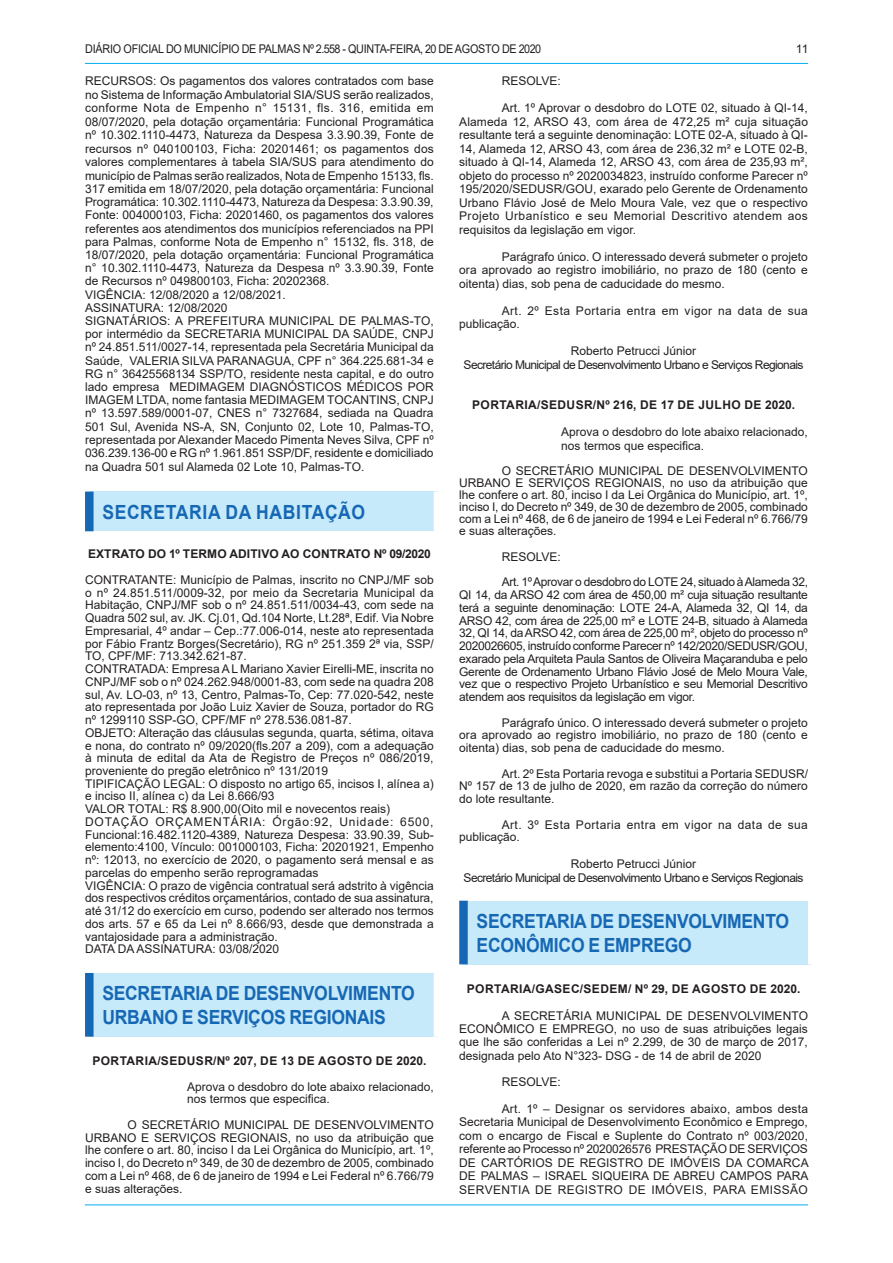
<style>
.page{position:relative;width:893px;height:1263px;background:#fff}
.page>*{position:absolute;margin:0;border:0;box-sizing:border-box;transform-origin:0 0}
.t1{font:700 19.5px/24px "Arial";letter-spacing:-.015em;color:#1768b4;scale:.9 1}
.t2{font:700 19.5px "Arial";letter-spacing:.035em;color:#1768b4;scale:.9 1}
.t3{font:12px/12.8px "Arial";color:#231f20;text-align:justify}
.t4{font:12px/13.5px "Arial";letter-spacing:-.05em;color:#231f20;text-align:center}
.t5{font:700 12px "Arial";letter-spacing:.035em;color:#231f20}
.t6{font:12px/13.5px "Arial";letter-spacing:.035em;color:#231f20}
.t7{font:12px "Arial";letter-spacing:-.02em;color:#231f20;scale:.9 1}
.t8{font:12px/25.5px "Arial";letter-spacing:-.025em;color:#231f20}
.t9{font:700 12px "Arial";letter-spacing:.01em;color:#231f20}
</style>
<div class="page">
<hr style="left:85px;top:1204px;width:723px;height:1px;background:#00aeef">
<hr style="left:85px;top:63px;width:723px;height:1px;background:#00aeef">
<div style="left:89px;top:492px;width:349px;height:39px;background:#c6eafa"></div>
<div style="left:85px;top:492px;width:9px;height:39px;background:#1768b4"></div>
<div style="left:434px;top:492px;width:8px;height:39px;background:#fff"></div>
<div style="left:89px;top:973px;width:349px;height:64px;background:#c6eafa"></div>
<div style="left:85px;top:973px;width:9px;height:64px;background:#1768b4"></div>
<div style="left:434px;top:973px;width:8px;height:64px;background:#fff"></div>
<div style="left:463px;top:901px;width:349px;height:63px;background:#c6eafa"></div>
<div style="left:459px;top:901px;width:9px;height:63px;background:#1768b4"></div>
<div style="left:808px;top:901px;width:8px;height:63px;background:#fff"></div>
<p class="t7" style="left:85px;top:40px;width:508px">DIÁRIO OFICIAL DO MUNICÍPIO DE PALMAS Nº 2.558 - QUINTA-FEIRA, 20 DE AGOSTO DE 2020</p>
<p class="t3" style="left:796px;top:42px;width:14px">11</p>
<p class="t3" style="left:85px;top:74px;width:350px;line-height:13.4px;text-align:left">RECURSOS: Os pagamentos dos valores contratados com base no Sistema de Informação Ambulatorial SIA/SUS serão realizados, conforme Nota de Empenho n° 15131, fls. 316, emitida em 08/07/2020, pela dotação orçamentária: Funcional Programática nº 10.302.1110-4473, Natureza da Despesa 3.3.90.39, Fonte de recursos nº 040100103, Ficha: 20201461; os pagamentos dos valores complementares à tabela SIA/SUS para atendimento do município de Palmas serão realizados, Nota de Empenho 15133, fls.<br>317 emitida em 18/07/2020, pela dotação orçamentária: Funcional Programática: 10.302.1110-4473, Natureza da Despesa: 3.3.90.39, Fonte: 004000103, Ficha: 20201460, os pagamentos dos valores referentes aos atendimentos dos municípios referenciados na PPI para Palmas, conforme Nota de Empenho n° 15132, fls. 318, de 18/07/2020, pela dotação orçamentária: Funcional Programática n° 10.302.1110-4473, Natureza da Despesa nº 3.3.90.39, Fonte de Recursos nº 049800103, Ficha: 20202368.<br>VIGÊNCIA: 12/08/2020 a 12/08/2021.<br>ASSINATURA: 12/08/2020<br>SIGNATÁRIOS: A PREFEITURA MUNICIPAL DE PALMAS-TO, por intermédio da SECRETARIA MUNICIPAL DA SAÚDE, CNPJ nº 24.851.511/0027-14, representada pela Secretária Municipal da Saúde, VALERIA SILVA PARANAGUA, CPF n° 364.225.681-34 e RG n° 36425568134 SSP/TO, residente nesta capital, e do outro lado empresa MEDIMAGEM DIAGNÓSTICOS MÉDICOS POR IMAGEM LTDA, nome fantasia MEDIMAGEM TOCANTINS, CNPJ nº 13.597.589/0001-07, CNES n° 7327684, sediada na Quadra 501 Sul, Avenida NS-A, SN, Conjunto 02, Lote 10, Palmas-TO, representada por Alexander Macedo Pimenta Neves Silva, CPF nº 036.239.136-00 e RG nº 1.961.851 SSP/DF, residente e domiciliado na Quadra 501 sul Alameda 02 Lote 10, Palmas-TO.</p>
<h1 class="t2" style="left:102px;top:498px;width:294px">SECRETARIA DA HABITAÇÃO</h1>
<p class="t9" style="left:88px;top:546px;width:344px">EXTRATO DO 1º TERMO ADITIVO AO CONTRATO Nº 09/2020</p>
<p class="t3" style="left:85px;top:573px;width:350px;text-align:left">CONTRATANTE: Município de Palmas, inscrito no CNPJ/MF sob o nº 24.851.511/0009-32, por meio da Secretaria Municipal da Habitação, CNPJ/MF sob o nº 24.851.511/0034-43, com sede na Quadra 502 sul, av. JK. Cj.01, Qd.104 Norte, Lt.28ª, Edif. Via Nobre Empresarial, 4º andar – Cep.:77.006-014, neste ato representada por Fábio Frantz Borges(Secretário), RG nº 251.359 2ª via, SSP/ TO, CPF/MF: 713.342.621-87.<br>CONTRATADA: Empresa A L Mariano Xavier Eirelli-ME, inscrita no CNPJ/MF sob o nº 024.262.948/0001-83, com sede na quadra 208 sul, Av. LO-03, nº 13, Centro, Palmas-To, Cep: 77.020-542, neste ato representada por João Luiz Xavier de Souza, portador do RG nº 1299110 SSP-GO, CPF/MF nº 278.536.081-87.<br>OBJETO: Alteração das cláusulas segunda, quarta, sétima, oitava e nona, do contrato nº 09/2020(fls.207 a 209), com a adequação à minuta de edital da Ata de Registro de Preços nº 086/2019, proveniente do pregão eletrônico nº 131/2019<br>TIPIFICAÇÃO LEGAL: O disposto no artigo 65, incisos I, alínea a) e inciso II, alínea c) da Lei 8.666/93<br>VALOR TOTAL: R$ 8.900,00(Oito mil e novecentos reais)<br>DOTAÇÃO ORÇAMENTÁRIA: Órgão:92, Unidade: 6500, Funcional:16.482.1120-4389, Natureza Despesa: 33.90.39, Sub&shy;elemento:4100, Vínculo: 001000103, Ficha: 20201921, Empenho nº: 12013, no exercício de 2020, o pagamento será mensal e as parcelas do empenho serão reprogramadas<br>VIGÊNCIA: O prazo de vigência contratual será adstrito à vigência dos respectivos créditos orçamentários, contado de sua assinatura, até 31/12 do exercício em curso, podendo ser alterado nos termos dos arts. 57 e 65 da Lei nº 8.666/93, desde que demonstrada a vantajosidade para a administração.<br>DATA DA ASSINATURA: 03/08/2020</p>
<h1 class="t1" style="left:102px;top:981px;width:349px">SECRETARIA DE DESENVOLVIMENTO<br>URBANO E SERVIÇOS REGIONAIS</h1>
<p class="t5" style="left:92px;top:1052px;width:336px">PORTARIA/SEDUSR/Nº 207, DE 13 DE AGOSTO DE 2020.</p>
<p class="t3" style="left:187px;top:1080px;width:248px">Aprova o desdobro do lote abaixo relacionado, nos termos que especifica.</p>
<p class="t3" style="left:85px;top:1118px;width:350px;text-indent:43px">O SECRETÁRIO MUNICIPAL DE DESENVOLVIMENTO URBANO E SERVIÇOS REGIONAIS, no uso da atribuição que lhe confere o art. 80, inciso I da Lei Orgânica do Município, art. 1º, inciso I, do Decreto nº 349, de 30 de dezembro de 2005, combinado com a Lei nº 468, de 6 de janeiro de 1994 e Lei Federal nº 6.766/79 e suas alterações.</p>
<p class="t3" style="left:502px;top:75px;width:61px">RESOLVE:</p>
<p class="t3" style="left:459px;top:101px;width:350px;line-height:13.5px;text-indent:43px">Art. 1º Aprovar o desdobro do LOTE 02, situado à QI-14, Alameda 12, ARSO 43, com área de 472,25 m² cuja situação resultante terá a seguinte denominação: LOTE 02-A, situado à QI-14, Alameda 12, ARSO 43, com área de 236,32 m² e LOTE 02-B, situado à QI-14, Alameda 12, ARSO 43, com área de 235,93 m², objeto do processo nº 2020034823, instruído conforme Parecer nº 195/2020/SEDUSR/GOU, exarado pelo Gerente de Ordenamento Urbano Flávio José de Melo Moura Vale, vez que o respectivo Projeto Urbanístico e seu Memorial Descritivo atendem aos requisitos da legislação em vigor.</p>
<p class="t3" style="left:459px;top:250px;width:350px;line-height:13.5px;text-indent:43px">Parágrafo único. O interessado deverá submeter o projeto ora aprovado ao registro imobiliário, no prazo de 180 (cento e oitenta) dias, sob pena de caducidade do mesmo.</p>
<p class="t6" style="left:459px;top:304px;width:350px;text-indent:43px">Art. 2º Esta Portaria entra em vigor na data de sua publicação.</p>
<p class="t4" style="left:464px;top:344px;width:341px">Roberto Petrucci Júnior<br>Secretário Municipal de Desenvolvimento Urbano e Serviços Regionais</p>
<p class="t5" style="left:472px;top:397px;width:324px">PORTARIA/SEDUSR/Nº 216, DE 17 DE JULHO DE 2020.</p>
<p class="t3" style="left:561px;top:425px;width:248px;line-height:13.5px">Aprova o desdobro do lote abaixo relacionado, nos termos que especifica.</p>
<p class="t3" style="left:459px;top:464px;width:350px;line-height:12.1px;text-indent:43px">O SECRETÁRIO MUNICIPAL DE DESENVOLVIMENTO URBANO E SERVIÇOS REGIONAIS, no uso da atribuição que lhe confere o art. 80, inciso I da Lei Orgânica do Município, art. 1º, inciso I, do Decreto nº 349, de 30 de dezembro de 2005, combinado com a Lei nº 468, de 6 de janeiro de 1994 e Lei Federal nº 6.766/79 e suas alterações.</p>
<p class="t8" style="left:502px;top:544px;width:308px">RESOLVE:<br>Art. 1º Aprovar o desdobro do LOTE 24, situado à Alameda 32,</p>
<p class="t3" style="left:459px;top:588px;width:350px">QI 14, da ARSO 42 com área de 450,00 m² cuja situação resultante terá a seguinte denominação: LOTE 24-A, Alameda 32, QI 14, da ARSO 42, com área de 225,00 m² e LOTE 24-B, situado à Alameda 32, QI 14, da ARSO 42, com área de 225,00 m², objeto do processo nº 2020026605, instruído conforme Parecer nº 142/2020/SEDUSR/GOU, exarado pela Arquiteta Paula Santos de Oliveira Maçaranduba e pelo Gerente de Ordenamento Urbano Flávio José de Melo Moura Vale, vez que o respectivo Projeto Urbanístico e seu Memorial Descritivo atendem aos requisitos da legislação em vigor.</p>
<p class="t3" style="left:459px;top:716px;width:350px;text-indent:43px">Parágrafo único. O interessado deverá submeter o projeto ora aprovado ao registro imobiliário, no prazo de 180 (cento e oitenta) dias, sob pena de caducidade do mesmo.</p>
<p class="t3" style="left:459px;top:767px;width:350px;text-indent:43px">Art. 2º Esta Portaria revoga e substitui a Portaria SEDUSR/ Nº 157 de 13 de julho de 2020, em razão da correção do número do lote resultante.</p>
<p class="t6" style="left:459px;top:818px;width:350px;line-height:12.8px;text-indent:43px">Art. 3º Esta Portaria entra em vigor na data de sua publicação.</p>
<p class="t4" style="left:464px;top:857px;width:341px">Roberto Petrucci Júnior<br>Secretário Municipal de Desenvolvimento Urbano e Serviços Regionais</p>
<h1 class="t1" style="left:477px;top:909px;width:349px">SECRETARIA DE DESENVOLVIMENTO<br>ECONÔMICO E EMPREGO</h1>
<p class="t5" style="left:467px;top:980px;width:335px">PORTARIA/GASEC/SEDEM/ Nº 29, DE AGOSTO DE 2020.</p>
<p class="t3" style="left:459px;top:1009px;width:350px;line-height:13.4px;text-indent:43px">A SECRETÁRIA MUNICIPAL DE DESENVOLVIMENTO ECONÔMICO E EMPREGO, no uso de suas atribuições legais que lhe são conferidas a Lei nº 2.299, de 30 de março de 2017, designada pelo Ato N°323- DSG - de 14 de abril de 2020</p>
<p class="t3" style="left:502px;top:1076px;width:61px">RESOLVE:</p>
<p class="t3" style="left:459px;top:1102px;width:351px;line-height:13.5px;text-indent:43px">Art. 1º – Designar os servidores abaixo, ambos desta Secretaria Municipal de Desenvolvimento Econômico e Emprego, com o encargo de Fiscal e Suplente do Contrato nº 003/2020, referente ao Processo nº 2020026576 PRESTAÇÃO DE SERVIÇOS DE CARTÓRIOS DE REGISTRO DE IMÓVEIS DA COMARCA DE PALMAS – ISRAEL SIQUEIRA DE ABREU CAMPOS PARA SERVENTIA DE REGISTRO DE IMÓVEIS, PARA EMISSÃO</p>
</div>
